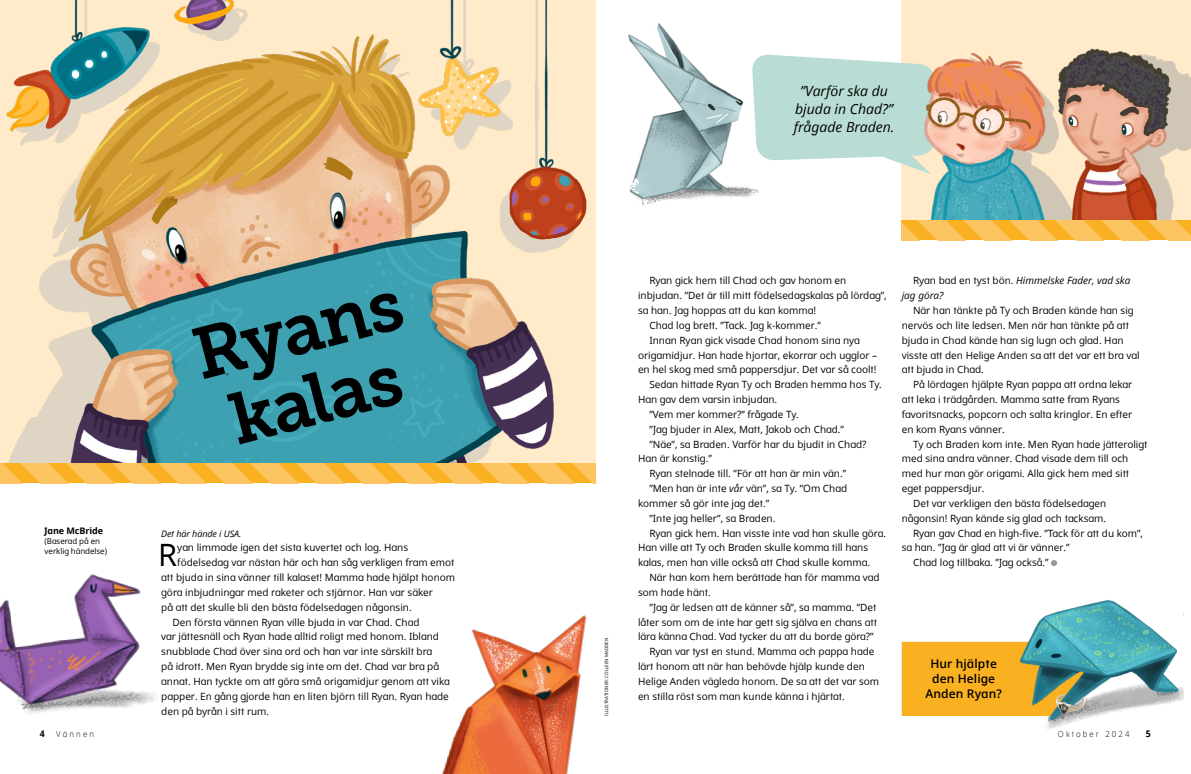
<style>
.page{position:relative;width:1191px;height:774px;background:#fff}
.page>*{position:absolute;margin:0;border:0;box-sizing:border-box;transform-origin:0 0}
.h1_Museo_title{font:72.2px/72.2px "Museo Slablds Lat 700";color:#000}
.p1_first{font:30.8px "Dots Solidlds Lat";color:#000}
.t1{font:italic 14px/18px "Dots Solidlds Lat";color:#000;text-align:center}
.p1_aside_info_first__literacy_prompt{font:600 12px/15px "Dots Solidlds Lat";letter-spacing:.01em;color:#000;text-align:center}
.p1{font:10px/14.8px "Dots Solidlds Lat";color:#000}
.p1_first-2{font:10px "Dots Solidlds Lat";color:#000}
.p1-2{font:italic 10px/14.8px "Dots Solidlds Lat";color:#000}
.t2{font:700 9.2px "Dots Solidlds Lat";color:#000;scale:.95 1}
.p1_bio{font:italic 9px "Dots Solidlds Lat";letter-spacing:-.01em;color:#000}
.p1_author-name{font:700 9px "Dots Solidlds Lat";letter-spacing:-.005em;color:#000}
.t3{font:300 8.2px "Dots Solidlds Lat";letter-spacing:.28em;color:#000;scale:.95 1}
.p1_author-role{font:8px/10px "Dots Solidlds Lat";letter-spacing:-.005em;color:#000}
.t4{font:4.5px "Dots Solidlds Lat";color:#000}
.s1{font-style:italic}
.s2{font-style:normal}
.s3{font-family:"Ding P Ilds Dpi";font-size:8.5px;color:#969798}
</style>
<div class="page">
<svg style="left:769px;top:54px;width:132px;height:110px"></svg>
<div style="left:901px;top:642px;width:116px;height:74px;background:#fab121"></div>
<img style="left:901px;top:0;width:290px;height:220px">
<img style="left:0;top:0;width:595px;height:463px">
<img style="left:0;top:574px;width:157px;height:141px">
<img style="left:442px;top:615px;width:145px;height:159px">
<svg style="left:0;top:463px;width:595px;height:20px"></svg>
<svg style="left:901px;top:220px;width:290px;height:20px"></svg>
<img style="left:628px;top:23px;width:141px;height:182px">
<img style="left:1017px;top:600px;width:166px;height:130px">
<img style="left:1053px;top:694px;width:34px;height:20px">
<p class="p1_author-name" style="left:45px;top:524px;width:60px">Jane McBride</p>
<p class="p1_author-role" style="left:45px;top:536px;width:64px">(Baserad på en verklig händelse)</p>
<p class="h1_Museo_title" style="left:184px;top:318px;width:215px;rotate:-15deg">Ryans kalas</p>
<p class="p1_bio" style="left:161px;top:527px;width:81px">Det här hände i USA.</p>
<p class="p1_first" style="left:158px;top:532px;width:21px">R</p>
<p class="p1_first-2" style="left:177px;top:540px;width:232px">yan limmade igen det sista kuvertet och log. Hans</p>
<p class="p1_first-2" style="left:177px;top:555px;width:279px">födelsedag var nästan här och han såg verkligen fram emot</p>
<p class="p1_first-2" style="left:161px;top:570px;width:295px">att bjuda in sina vänner till kalaset! Mamma hade hjälpt honom</p>
<p class="p1_first-2" style="left:161px;top:585px;width:273px">göra inbjudningar med raketer och stjärnor. Han var säker</p>
<p class="p1_first-2" style="left:161px;top:600px;width:252px">på att det skulle bli den bästa födelsedagen någonsin.</p>
<p class="p1" style="left:161px;top:615px;width:290px;text-indent:11px">Den första vännen Ryan ville bjuda in var Chad. Chad<br>var jättesnäll och Ryan hade alltid roligt med honom. Ibland snubblade Chad över sina ord och han var inte särskilt bra<br>på idrott. Men Ryan brydde sig inte om det. Chad var bra på annat. Han tyckte om att göra små origamidjur genom att vika papper. En gång gjorde han en liten björn till Ryan. Ryan hade den på byrån i sitt rum.</p>
<p class="t1" style="left:793px;top:82px;width:102px">”Varför ska du bjuda in Chad?” frågade Braden.</p>
<p class="t4" style="left:603px;top:716px;width:80px;rotate:-90deg">ILLUSTRATIONER: COLLEEN MADDEN</p>
<p class="p1" style="left:638px;top:273px;width:250px;text-indent:11px">Ryan gick hem till Chad och gav honom en inbjudan. ”Det är till mitt födelsedagskalas på lördag”, sa han. Jag hoppas att du kan komma!</p>
<p class="p1" style="left:649px;top:318px;width:173px">Chad log brett. ”Tack. Jag k-kommer.”</p>
<p class="p1" style="left:638px;top:333px;width:241px;text-align:center">Innan Ryan gick visade Chad honom sina nya origamidjur. Han hade hjortar, ekorrar och ugglor – en hel skog med små pappersdjur. Det var så coolt!</p>
<p class="p1" style="left:638px;top:377px;width:245px;text-indent:11px">Sedan hittade Ryan Ty och Braden hemma hos Ty.<br>Han gav dem varsin inbjudan.</p>
<p class="p1" style="left:649px;top:407px;width:151px">”Vem mer kommer?” frågade Ty.</p>
<p class="p1" style="left:649px;top:422px;width:196px">”Jag bjuder in Alex, Matt, Jakob och Chad.”</p>
<p class="p1" style="left:638px;top:437px;width:230px;text-indent:11px">”Näe”, sa Braden. Varför har du bjudit in Chad?<br>Han är konstig.”</p>
<p class="p1" style="left:649px;top:466px;width:198px">Ryan stelnade till. ”För att han är min vän.”</p>
<p class="p1" style="left:638px;top:481px;width:211px;text-indent:11px">”Men han är inte <span class="s1">vår</span> vän”, sa Ty. ”Om Chad kommer så gör inte jag det.”</p>
<p class="p1" style="left:649px;top:511px;width:128px">”Inte jag heller”, sa Braden.</p>
<p class="p1" style="left:638px;top:526px;width:249px;text-indent:11px">Ryan gick hem. Han visste inte vad han skulle göra.<br>Han ville att Ty och Braden skulle komma till hans kalas, men han ville också att Chad skulle komma.</p>
<p class="p1" style="left:638px;top:570px;width:243px;text-indent:11px">När han kom hem berättade han för mamma vad som hade hänt.</p>
<p class="p1" style="left:638px;top:600px;width:240px;text-align:justify;text-indent:11px">”Jag är ledsen att de känner så”, sa mamma. ”Det låter som om de inte har gett sig själva en chans att lära känna Chad. Vad tycker du att du borde göra?”</p>
<p class="p1" style="left:638px;top:644px;width:243px;text-indent:11px">Ryan var tyst en stund. Mamma och pappa hade lärt honom att när han behövde hjälp kunde den Helige Anden vägleda honom. De sa att det var som en stilla röst som man kunde känna i hjärtat.</p>
<p class="p1-2" style="left:901px;top:273px;width:230px;text-indent:11px"><span class="s2">Ryan bad en tyst bön.</span> Himmelske Fader, vad ska jag göra?</p>
<p class="p1" style="left:901px;top:303px;width:239px;text-indent:11px">När han tänkte på Ty och Braden kände han sig nervös och lite ledsen. Men när han tänkte på att bjuda in Chad kände han sig lugn och glad. Han visste att den Helige Anden sa att det var ett bra val att bjuda in Chad.</p>
<p class="p1" style="left:901px;top:377px;width:232px;text-indent:11px">På lördagen hjälpte Ryan pappa att ordna lekar att leka i trädgården. Mamma satte fram Ryans favoritsnacks, popcorn och salta kringlor. En efter en kom Ryans vänner.</p>
<p class="p1" style="left:901px;top:437px;width:247px;text-indent:11px">Ty och Braden kom inte. Men Ryan hade jätteroligt med sina andra vänner. Chad visade dem till och med hur man gör origami. Alla gick hem med sitt eget pappersdjur.</p>
<p class="p1" style="left:901px;top:496px;width:206px;text-align:right">Det var verkligen den bästa födelsedagen någonsin! Ryan kände sig glad och tacksam.</p>
<p class="p1" style="left:901px;top:526px;width:243px;text-indent:11px">Ryan gav Chad en high-five. ”Tack för att du kom”, sa han. ”Jag är glad att vi är vänner.”</p>
<p class="p1" style="left:913px;top:555px;width:146px">Chad log tillbaka. ”Jag också.” <span class="s3">●</span></p>
<p class="p1_aside_info_first__literacy_prompt" style="left:925px;top:656px;width:78px">Hur hjälpte den Helige<br>Anden Ryan?</p>
<p class="t2" style="left:40px;top:727px;width:7px">4</p>
<p class="t3" style="left:56px;top:728px;width:41px">Vännen</p>
<p class="t3" style="left:1058px;top:728px;width:77px">Oktober 2024</p>
<p class="t2" style="left:1146px;top:727px;width:7px">5</p>
</div>
